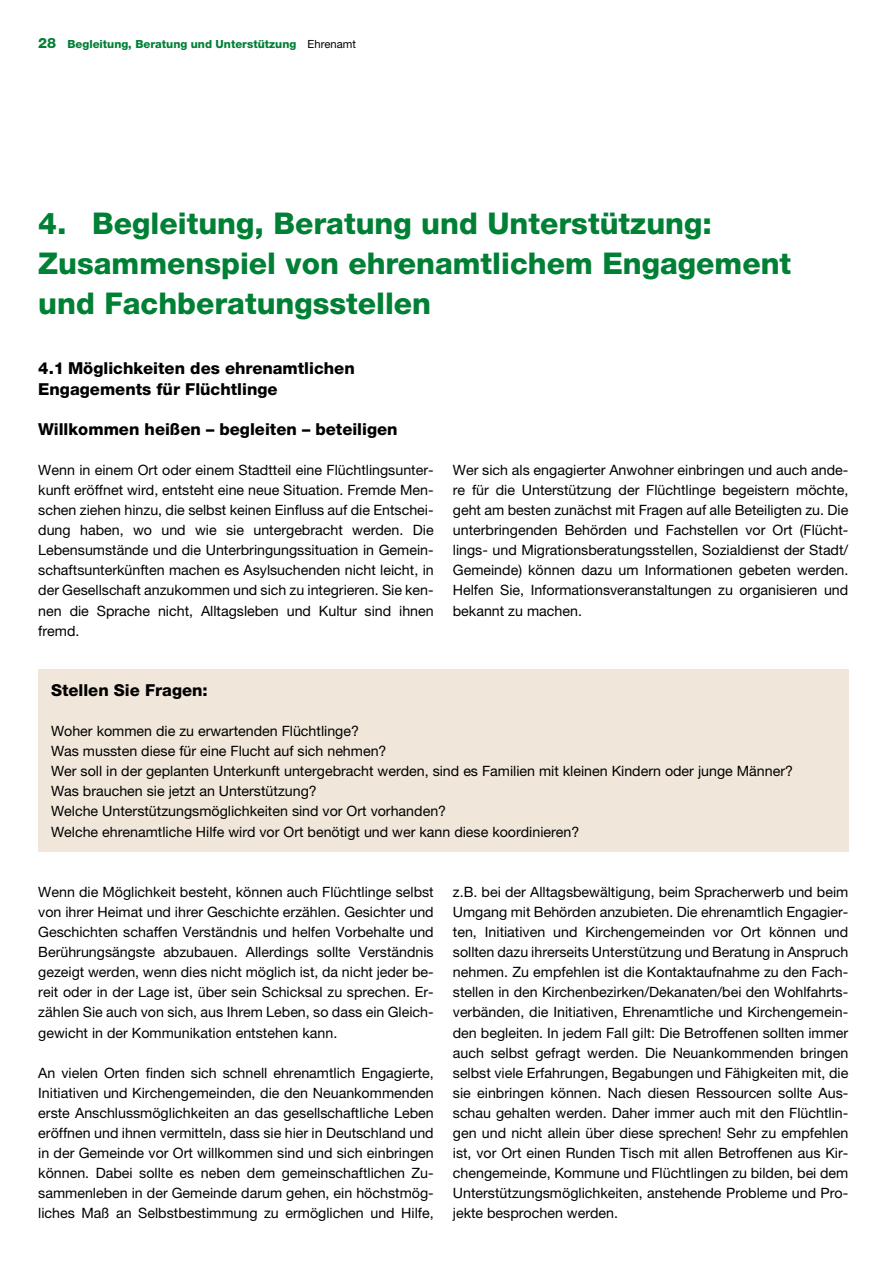
<style>
.page{position:relative;width:893px;height:1263px;background:#fff}
.page>*{position:absolute;margin:0;border:0;box-sizing:border-box;transform-origin:0 0}
.t1{font:800 30px/40.2px "Helvetica Neue LT Pro";color:#008035}
.t2{font:800 16.5px/20.1px "Helvetica Neue LT Pro";color:#000}
.t3{font:14.25px/20.1px "Helvetica Neue LT Pro";color:#000;text-align:justify}
.t4{font:800 11.25px "Helvetica Neue LT Pro";color:#008035}
.s1{font-size:14.25px}
.s2{font-weight:400;color:#000}
</style>
<div class="page">
<div style="left:38px;top:669px;width:810px;height:182px;background:#f0e7da"></div>
<p class="t4" style="left:38px;top:38px;width:319px"><span class="s1">28</span> Begleitung, Beratung und Unterstützung <span class="s2">Ehrenamt</span></p>
<h1 class="t1" style="left:38px;top:203px;width:754px">4. Begleitung, Beratung und Unterstützung:<br>Zusammenspiel von ehrenamtlichem Engagement und Fachberatungsstellen</h1>
<p class="t2" style="left:38px;top:358px;width:318px">4.1 Möglichkeiten des ehrenamtlichen<br>Engagements für Flüchtlinge</p>
<p class="t2" style="left:38px;top:419px;width:361px">Willkommen heißen – begleiten – beteiligen</p>
<p class="t3" style="left:38px;top:460px;width:397px">Wenn in einem Ort oder einem Stadtteil eine Flüchtlingsunter&shy;kunft eröffnet wird, entsteht eine neue Situation. Fremde Men&shy;schen ziehen hinzu, die selbst keinen Einfluss auf die Entschei&shy;dung haben, wo und wie sie untergebracht werden. Die Lebensumstände und die Unterbringungssituation in Gemein&shy;schaftsunterkünften machen es Asylsuchenden nicht leicht, in der Gesellschaft anzukommen und sich zu integrieren. Sie ken&shy;nen die Sprache nicht, Alltagsleben und Kultur sind ihnen fremd.</p>
<p class="t3" style="left:453px;top:460px;width:397px">Wer sich als engagierter Anwohner einbringen und auch ande&shy;re für die Unterstützung der Flüchtlinge begeistern möchte, geht am besten zunächst mit Fragen auf alle Beteiligten zu. Die unterbringenden Behörden und Fachstellen vor Ort (Flücht&shy;lings- und Migrationsberatungsstellen, Sozialdienst der Stadt/ Gemeinde) können dazu um Informationen gebeten werden.<br>Helfen Sie, Informationsveranstaltungen zu organisieren und bekannt zu machen.</p>
<p class="t2" style="left:51px;top:680px;width:158px">Stellen Sie Fragen:</p>
<p class="t3" style="left:51px;top:721px;width:743px;text-align:left">Woher kommen die zu erwartenden Flüchtlinge?<br>Was mussten diese für eine Flucht auf sich nehmen?<br>Wer soll in der geplanten Unterkunft untergebracht werden, sind es Familien mit kleinen Kindern oder junge Männer?<br>Was brauchen sie jetzt an Unterstützung?<br>Welche Unterstützungsmöglichkeiten sind vor Ort vorhanden?<br>Welche ehrenamtliche Hilfe wird vor Ort benötigt und wer kann diese koordinieren?</p>
<p class="t3" style="left:38px;top:881px;width:397px">Wenn die Möglichkeit besteht, können auch Flüchtlinge selbst von ihrer Heimat und ihrer Geschichte erzählen. Gesichter und Geschichten schaffen Verständnis und helfen Vorbehalte und Berührungsängste abzubauen. Allerdings sollte Verständnis gezeigt werden, wenn dies nicht möglich ist, da nicht jeder be&shy;reit oder in der Lage ist, über sein Schicksal zu sprechen. Er&shy;zählen Sie auch von sich, aus Ihrem Leben, so dass ein Gleich&shy;gewicht in der Kommunikation entstehen kann.</p>
<p class="t3" style="left:38px;top:1062px;width:397px">An vielen Orten finden sich schnell ehrenamtlich Engagierte, Initiativen und Kirchengemeinden, die den Neuankommenden erste Anschlussmöglichkeiten an das gesellschaftliche Leben eröffnen und ihnen vermitteln, dass sie hier in Deutschland und in der Gemeinde vor Ort willkommen sind und sich einbringen können. Dabei sollte es neben dem gemeinschaftlichen Zu&shy;sammenleben in der Gemeinde darum gehen, ein höchstmög&shy;liches Maß an Selbstbestimmung zu ermöglichen und Hilfe,</p>
<p class="t3" style="left:453px;top:881px;width:397px">z.B. bei der Alltagsbewältigung, beim Spracherwerb und beim Umgang mit Behörden anzubieten. Die ehrenamtlich Engagier&shy;ten, Initiativen und Kirchengemeinden vor Ort können und sollten dazu ihrerseits Unterstützung und Beratung in Anspruch nehmen. Zu empfehlen ist die Kontaktaufnahme zu den Fach&shy;stellen in den Kirchenbezirken/Dekanaten/bei den Wohlfahrts&shy;verbänden, die Initiativen, Ehrenamtliche und Kirchengemein&shy;den begleiten. In jedem Fall gilt: Die Betroffenen sollten immer auch selbst gefragt werden. Die Neuankommenden bringen selbst viele Erfahrungen, Begabungen und Fähigkeiten mit, die sie einbringen können. Nach diesen Ressourcen sollte Aus&shy;schau gehalten werden. Daher immer auch mit den Flüchtlin&shy;gen und nicht allein über diese sprechen! Sehr zu empfehlen ist, vor Ort einen Runden Tisch mit allen Betroffenen aus Kir&shy;chengemeinde, Kommune und Flüchtlingen zu bilden, bei dem Unterstützungsmöglichkeiten, anstehende Probleme und Pro&shy;jekte besprochen werden.</p>
</div>
